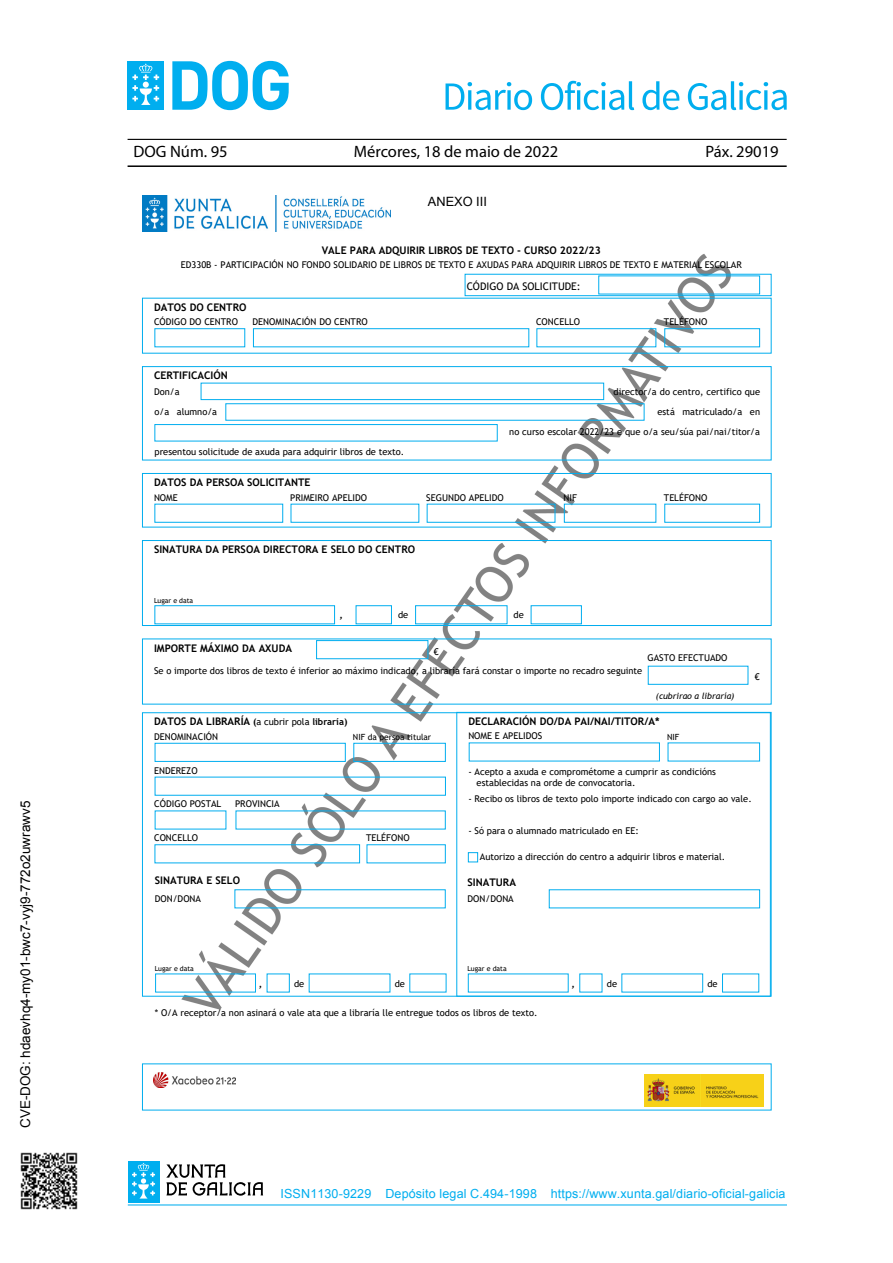
<style>
.page{position:relative;width:893px;height:1263px;background:#fff}
.page>*{position:absolute;margin:0;border:0;box-sizing:border-box;transform-origin:0 0}
.t1{font:16.5px "Myriad Pro";color:#000}
.t2{font:13.5px "Arial";color:#000}
.t3{font:12.75px "Arial";color:#000}
.t4{font:12.6px "Arial";letter-spacing:.01em;color:#00aeef}
.t5{font:700 10.5px "Trebuchet MS";color:#000}
.t6{font:10.5px "Trebuchet MS";color:#000}
.t7{font:9.3px/19.8px "Trebuchet MS";color:#000;text-align:right}
.t8{font:700 9.3px "Trebuchet MS";color:#000}
.t9{font:italic 8.7px "Trebuchet MS";color:#000}
.t10{font:8.55px "Trebuchet MS";color:#000}
.t11{font:7.05px "Trebuchet MS";color:#000}
.s1{color:#fff}
.s2{font-size:9.3px}
.s3{font-weight:400;font-size:9.3px}
</style>
<div class="page">
<hr style="left:128px;top:139px;width:659px;height:1px;background:#000">
<hr style="left:128px;top:165px;width:659px;height:2px;background:#000">
<div style="left:128px;top:61px;width:36px;height:49px;background:#00aeef"></div>
<svg style="left:132px;top:64px;width:27px;height:41px"></svg>
<svg style="left:172px;top:61px;width:117px;height:49px"></svg>
<hr style="left:128px;top:1204px;width:659px;height:1px;background:#00aeef">
<div style="left:128px;top:1161px;width:31px;height:42px;background:#00aeef"></div>
<svg style="left:132px;top:1163px;width:23px;height:35px"></svg>
<svg style="left:166px;top:1164px;width:97px;height:32px"></svg>
<svg style="left:446px;top:82px;width:86px;height:28px"></svg>
<svg style="left:541px;top:81px;width:93px;height:29px"></svg>
<svg style="left:642px;top:81px;width:37px;height:29px"></svg>
<svg style="left:688px;top:81px;width:99px;height:29px"></svg>
<img style="left:142px;top:209px;width:629px;height:876px">
<img style="left:142px;top:196px;width:248px;height:36px">
<img style="left:645px;top:1074px;width:119px;height:32px">
<img style="left:153px;top:1072px;width:83px;height:15px">
<div style="left:465px;top:274px;width:306px;height:22px;border:1px solid #00adef"></div>
<div style="left:155px;top:328px;width:90px;height:19px;border:1px solid #00adef"></div>
<div style="left:253px;top:328px;width:276px;height:19px;border:1px solid #00adef"></div>
<div style="left:537px;top:328px;width:119px;height:19px;border:1px solid #00adef"></div>
<div style="left:664px;top:328px;width:96px;height:19px;border:1px solid #00adef"></div>
<div style="left:142px;top:366px;width:629px;height:94px;border:1px solid #00adee"></div>
<div style="left:201px;top:383px;width:403px;height:17px;border:1px solid #00adef"></div>
<div style="left:155px;top:424px;width:343px;height:17px;border:1px solid #00adef"></div>
<div style="left:142px;top:473px;width:629px;height:54px;border:1px solid #00adee"></div>
<div style="left:155px;top:504px;width:128px;height:19px;border:1px solid #00adef"></div>
<div style="left:291px;top:504px;width:128px;height:19px;border:1px solid #00adef"></div>
<div style="left:427px;top:504px;width:128px;height:19px;border:1px solid #00adef"></div>
<div style="left:564px;top:504px;width:92px;height:19px;border:1px solid #00adef"></div>
<div style="left:664px;top:504px;width:96px;height:19px;border:1px solid #00adef"></div>
<div style="left:142px;top:540px;width:629px;height:86px;border:1px solid #00adee"></div>
<div style="left:155px;top:605px;width:180px;height:19px;border:1px solid #00adef"></div>
<div style="left:356px;top:605px;width:36px;height:19px;border:1px solid #00adef"></div>
<div style="left:415px;top:605px;width:92px;height:19px;border:1px solid #00adef"></div>
<div style="left:531px;top:605px;width:51px;height:19px;border:1px solid #00adef"></div>
<div style="left:648px;top:666px;width:100px;height:19px;border:1px solid #00adef"></div>
<div style="left:316px;top:640px;width:112px;height:19px;border:1px solid #00adef"></div>
<div style="left:155px;top:743px;width:191px;height:19px;border:1px solid #00adef"></div>
<div style="left:353px;top:743px;width:93px;height:19px;border:1px solid #00adef"></div>
<div style="left:456px;top:712px;width:315px;height:284px;border:1px solid #00adee"></div>
<div style="left:468px;top:852px;width:10px;height:10px;border:1px solid #00adee"></div>
<img style="left:20px;top:1152px;width:58px;height:58px">
<h2 class="t2" style="left:20px;top:1128px;width:329px;rotate:-90deg">CVE-DOG: hdaevhq4-my01-bwc7-vyj9-772o2uwrawv5</h2>
<h1 class="t1" style="left:134px;top:141px;width:96px">DOG Núm. 95</h1>
<h1 class="t1" style="left:354px;top:141px;width:206px">Mércores, 18 de maio de 2022</h1>
<h1 class="t1" style="left:705px;top:141px;width:75px">Páx. 29019</h1>
<h3 class="t3" style="left:428px;top:193px;width:61px">ANEXO III</h3>
<p class="t5" style="left:322px;top:243px;width:281px">VALE PARA ADQUIRIR LIBROS DE TEXTO - CURSO 2022/23</p>
<p class="t7" style="left:181px;top:254px;width:562px">ED330B - PARTICIPACIÓN NO FONDO SOLIDARIO DE LIBROS DE TEXTO E AXUDAS PARA ADQUIRIR LIBROS DE TEXTO E MATERIAL ESCOLAR</p>
<p class="t6" style="left:467px;top:279px;width:115px">CÓDIGO DA SOLICITUDE:</p>
<p class="t5" style="left:154px;top:301px;width:94px">DATOS DO CENTRO</p>
<p class="t7" style="left:154px;top:312px;width:85px">CÓDIGO DO CENTRO</p>
<p class="t7" style="left:253px;top:312px;width:117px">DENOMINACIÓN DO CENTRO</p>
<p class="t7" style="left:536px;top:312px;width:46px">CONCELLO</p>
<p class="t7" style="left:664px;top:312px;width:45px">TELÉFONO</p>
<p class="t5" style="left:154px;top:369px;width:75px">CERTIFICACIÓN</p>
<p class="t7" style="left:154px;top:382px;width:27px">Don/a</p>
<p class="t7" style="left:614px;top:382px;width:148px">director/a do centro, certifico que</p>
<p class="t7" style="left:154px;top:402px;width:64px">o/a alumno/a</p>
<p class="t7" style="left:495px;top:402px;width:267px">está matriculado/a en<br><span class="s1">___</span>no curso escolar 2022/23 e que o/a seu/súa pai/nai/titor/a</p>
<p class="t7" style="left:154px;top:442px;width:251px">presentou solicitude de axuda para adquirir libros de texto.</p>
<p class="t5" style="left:154px;top:476px;width:158px">DATOS DA PERSOA SOLICITANTE</p>
<p class="t7" style="left:154px;top:487px;width:25px">NOME</p>
<p class="t7" style="left:290px;top:487px;width:78px">PRIMEIRO APELIDO</p>
<p class="t7" style="left:426px;top:487px;width:79px">SEGUNDO APELIDO</p>
<p class="t7" style="left:563px;top:487px;width:15px">NIF</p>
<p class="t7" style="left:664px;top:487px;width:45px">TELÉFONO</p>
<p class="t5" style="left:154px;top:543px;width:263px">SINATURA DA PERSOA DIRECTORA E SELO DO CENTRO</p>
<p class="t11" style="left:154px;top:596px;width:41px">Lugar e data</p>
<p class="t5" style="left:154px;top:641px;width:140px">IMPORTE MÁXIMO DA AXUDA</p>
<p class="t8" style="left:340px;top:609px;width:5px">,</p>
<p class="t7" style="left:398px;top:605px;width:12px">de</p>
<p class="t7" style="left:514px;top:605px;width:12px">de</p>
<p class="t7" style="left:434px;top:642px;width:6px">€</p>
<p class="t7" style="left:647px;top:648px;width:82px">GASTO EFECTUADO</p>
<p class="t7" style="left:154px;top:661px;width:490px">Se o importe dos libros de texto é inferior ao máximo indicado, a libraría fará constar o importe no recadro seguinte</p>
<p class="t9" style="left:656px;top:691px;width:80px">(cubrirao a libraría)</p>
<p class="t7" style="left:755px;top:667px;width:6px">€</p>
<p class="t5" style="left:154px;top:715px;width:195px">DATOS DA LIBRARÍA <span class="s2">(</span><span class="s3">a cubrir pola</span> <span class="s2">libraría)</span></p>
<p class="t7" style="left:154px;top:726px;width:65px">DENOMINACIÓN</p>
<p class="t10" style="left:353px;top:731px;width:80px">NIF da persoa titular</p>
<p class="t7" style="left:154px;top:760px;width:45px">ENDEREZO</p>
<p class="t7" style="left:154px;top:794px;width:69px">CÓDIGO POSTAL</p>
<p class="t7" style="left:235px;top:794px;width:46px">PROVINCIA</p>
<p class="t7" style="left:154px;top:828px;width:46px">CONCELLO</p>
<p class="t7" style="left:366px;top:828px;width:45px">TELÉFONO</p>
<p class="t5" style="left:468px;top:715px;width:193px">DECLARACIÓN DO/DA PAI/NAI/TITOR/A*</p>
<p class="t7" style="left:468px;top:726px;width:75px">NOME E APELIDOS</p>
<p class="t10" style="left:667px;top:731px;width:14px">NIF</p>
<p class="t7" style="left:477px;top:766px;width:241px;line-height:11.2px;text-align:left;text-indent:-8px">- Acepto a axuda e comprométome a cumprir as condicións establecidas na orde de convocatoria.</p>
<p class="t7" style="left:468px;top:789px;width:285px">- Recibo os libros de texto polo importe indicado con cargo ao vale.</p>
<p class="t7" style="left:468px;top:821px;width:172px">- Só para o alumnado matriculado en EE:</p>
<p class="t7" style="left:480px;top:847px;width:247px">Autorizo a dirección do centro a adquirir libros e material.</p>
<p class="t5" style="left:155px;top:874px;width:87px">SINATURA E SELO</p>
<p class="t7" style="left:155px;top:889px;width:48px">DON/DONA</p>
<p class="t5" style="left:468px;top:875px;width:50px">SINATURA</p>
<p class="t7" style="left:468px;top:889px;width:48px">DON/DONA</p>
<p class="t11" style="left:155px;top:964px;width:41px">Lugar e data</p>
<p class="t11" style="left:467px;top:964px;width:41px">Lugar e data</p>
<p class="t8" style="left:259px;top:977px;width:5px">,</p>
<p class="t7" style="left:294px;top:973px;width:12px">de</p>
<p class="t7" style="left:395px;top:973px;width:12px">de</p>
<p class="t8" style="left:571px;top:977px;width:5px">,</p>
<p class="t7" style="left:607px;top:973px;width:12px">de</p>
<p class="t7" style="left:707px;top:973px;width:12px">de</p>
<p class="t7" style="left:155px;top:1003px;width:384px">* O/A receptor/a non asinará o vale ata que a libraría lle entregue todos os libros de texto.</p>
<h3 class="t4" style="left:281px;top:1185px;width:506px">ISSN1130-9229 Depósito legal C.494-1998 https://www.xunta.gal/diario-oficial-galicia</h3>
</div>
